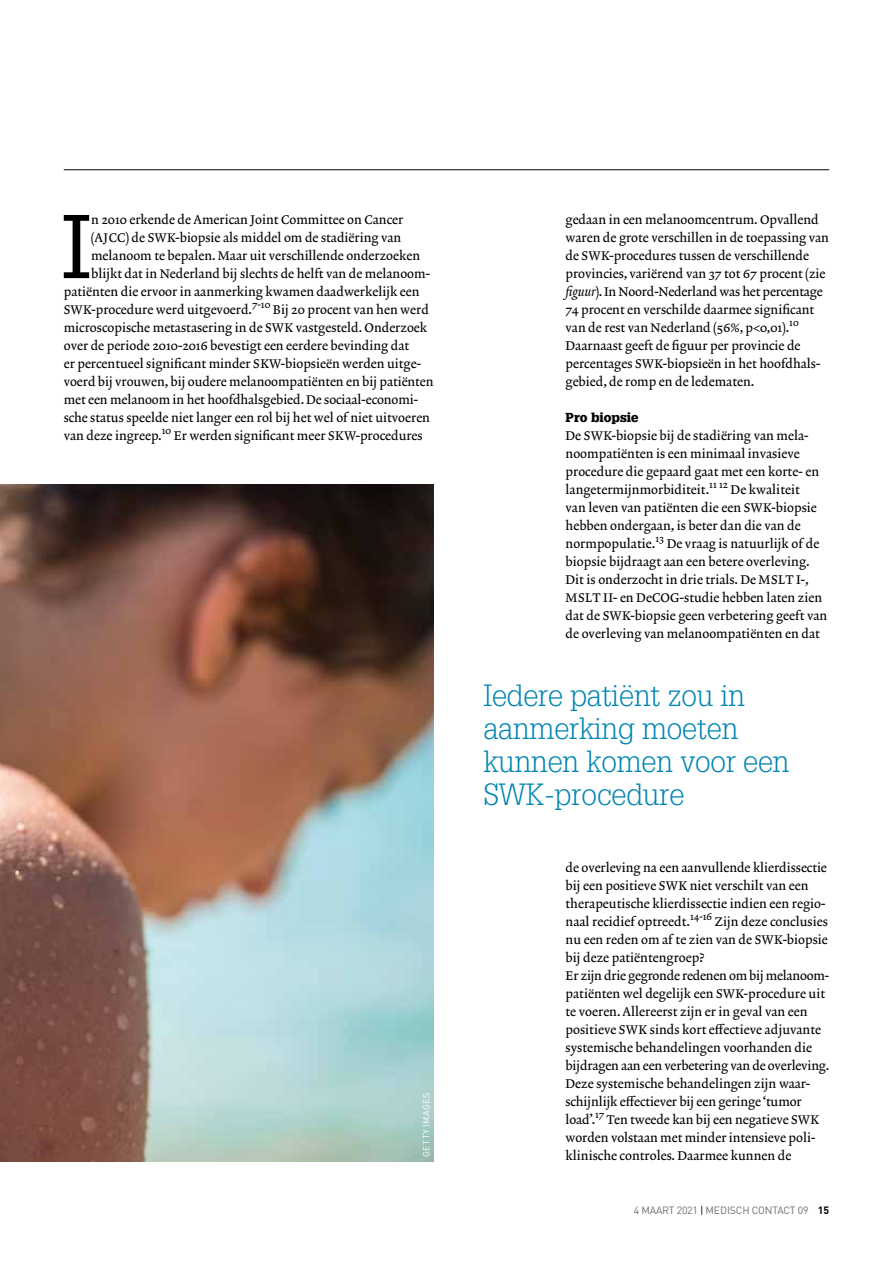
<style>
.page{position:relative;width:893px;height:1263px;background:#fff}
.page>*{position:absolute;margin:0;border:0;box-sizing:border-box;transform-origin:0 0}
.t1{font:88.2px "Glypha LT Std";color:#000}
.t2{font:300 30px/33px "Glypha LT Std";letter-spacing:-.005em;color:#0085b3}
.t3{font:12.75px/18px "Lexicon No 2 Roman A";color:#000}
.t4{font:900 12.75px "Glypha LT Std";color:#000}
.t5{font:10.5px "DINOT";letter-spacing:-.015em;color:#706f6f}
.t6{font:10.2px "Lexicon No 2 Roman A";color:#000}
.t7{font:9px "DINOT";letter-spacing:.06em;color:#fff}
.s1{font-family:"Lexicon No 2 Italic A"}
.s2{color:#000}
.s3{font-weight:700;color:#000}
</style>
<div class="page">
<img style="left:0;top:485px;width:434px;height:676px">
<hr style="left:64px;top:169px;width:765px;height:1px;background:#000">
<h1 class="t1" style="left:62px;top:193px;width:31px">I</h1>
<p class="t3" style="left:91px;top:211px;width:314px">n 2010 erkende de American Joint Committee on Cancer</p>
<p class="t3" style="left:91px;top:229px;width:312px">(AJCC) de SWK-biopsie als middel om de stadiëring van</p>
<p class="t3" style="left:91px;top:247px;width:331px">melanoom te bepalen. Maar uit verschillende onderzoeken</p>
<p class="t3" style="left:91px;top:265px;width:340px">blijkt dat in Nederland bij slechts de helft van de melanoom-</p>
<p class="t3" style="left:64px;top:283px;width:357px">patiënten die ervoor in aanmerking kwamen daadwerkelijk een</p>
<p class="t3" style="left:64px;top:301px;width:190px">SWK-procedure werd uitgevoerd.</p>
<p class="t6" style="left:252px;top:298px;width:20px">7-10</p>
<p class="t3" style="left:64px;top:301px;width:371px;text-indent:209px">Bij 20 procent van hen werd microscopische metastasering in de SWK vastgesteld. Onderzoek over de periode 2010-2016 bevestigt een eerdere bevinding dat<br>er percentueel significant minder SKW-biopsieën werden uitge&shy;voerd bij vrouwen, bij oudere melanoompatiënten en bij patiënten met een melanoom in het hoofdhalsgebied. De sociaal-economi&shy;sche status speelde niet langer een rol bij het wel of niet uitvoeren van deze ingreep.</p>
<p class="t6" style="left:162px;top:424px;width:11px">10</p>
<p class="t3" style="left:174px;top:427px;width:251px">Er werden significant meer SKW-procedures</p>
<p class="t7" style="left:421px;top:1157px;width:66px;rotate:-90deg">GETTY IMAGES</p>
<p class="t3" style="left:566px;top:211px;width:265px">gedaan in een melanoomcentrum. Opvallend waren de grote verschillen in de toepassing van de SWK-procedures tussen de verschillende provincies, variërend van 37 tot 67 procent (zie <span class="s1">figuur</span>). In Noord-Nederland was het percentage 74 procent en verschilde daarmee significant van de rest van Nederland (56%, p&lt;0,01).</p>
<p class="t6" style="left:789px;top:316px;width:11px">10</p>
<p class="t3" style="left:566px;top:337px;width:256px">Daarnaast geeft de figuur per provincie de percentages SWK-biopsieën in het hoofdhals&shy;gebied, de romp en de ledematen.</p>
<p class="t4" style="left:566px;top:410px;width:74px">Pro biopsie</p>
<p class="t3" style="left:566px;top:427px;width:255px">De SWK-biopsie bij de stadiëring van mela&shy;noompatiënten is een minimaal invasieve procedure die gepaard gaat met een korte- en langetermijnmorbiditeit.</p>
<p class="t6" style="left:709px;top:478px;width:20px">11 12</p>
<p class="t3" style="left:566px;top:481px;width:253px;text-indent:165px">De kwaliteit van leven van patiënten die een SWK-biopsie hebben ondergaan, is beter dan die van de normpopulatie.</p>
<p class="t6" style="left:655px;top:532px;width:10px">13</p>
<p class="t3" style="left:566px;top:535px;width:263px;text-indent:101px">De vraag is natuurlijk of de biopsie bijdraagt aan een betere overleving.<br>Dit is onderzocht in drie trials. De MSLT I-, MSLT II- en DeCOG-studie hebben laten zien dat de SWK-biopsie geen verbetering geeft van de overleving van melanoompatiënten en dat</p>
<h2 class="t2" style="left:483px;top:679px;width:308px">Iedere patiënt zou in aanmerking moeten kunnen komen voor een<br>SWK-procedure</h2>
<p class="t3" style="left:566px;top:859px;width:263px">de overleving na een aanvullende klierdissectie bij een positieve SWK niet verschilt van een therapeutische klierdissectie indien een regio&shy;naal recidief optreedt.</p>
<p class="t6" style="left:690px;top:910px;width:24px">14-16</p>
<p class="t3" style="left:566px;top:913px;width:265px;text-indent:149px">Zijn deze conclusies nu een reden om af te zien van de SWK-biopsie bij deze patiëntengroep?<br>Er zijn drie gegronde redenen om bij melanoom&shy;patiënten wel degelijk een SWK-procedure uit te voeren. Allereerst zijn er in geval van een positieve SWK sinds kort effectieve adjuvante systemische behandelingen voorhanden die bijdragen aan een verbetering van de overleving.<br>Deze systemische behandelingen zijn waar&shy;schijnlijk effectiever bij een geringe ‘tumor load’.</p>
<p class="t6" style="left:595px;top:1108px;width:11px">17</p>
<p class="t3" style="left:566px;top:1111px;width:255px;text-indent:41px">Ten tweede kan bij een negatieve SWK worden volstaan met minder intensieve poli&shy;klinische controles. Daarmee kunnen de</p>
<p class="t5" style="left:634px;top:1203px;width:197px">4 MAART 2021 <span class="s2">|</span> MEDISCH CONTACT 09 <span class="s3">15</span></p>
</div>
